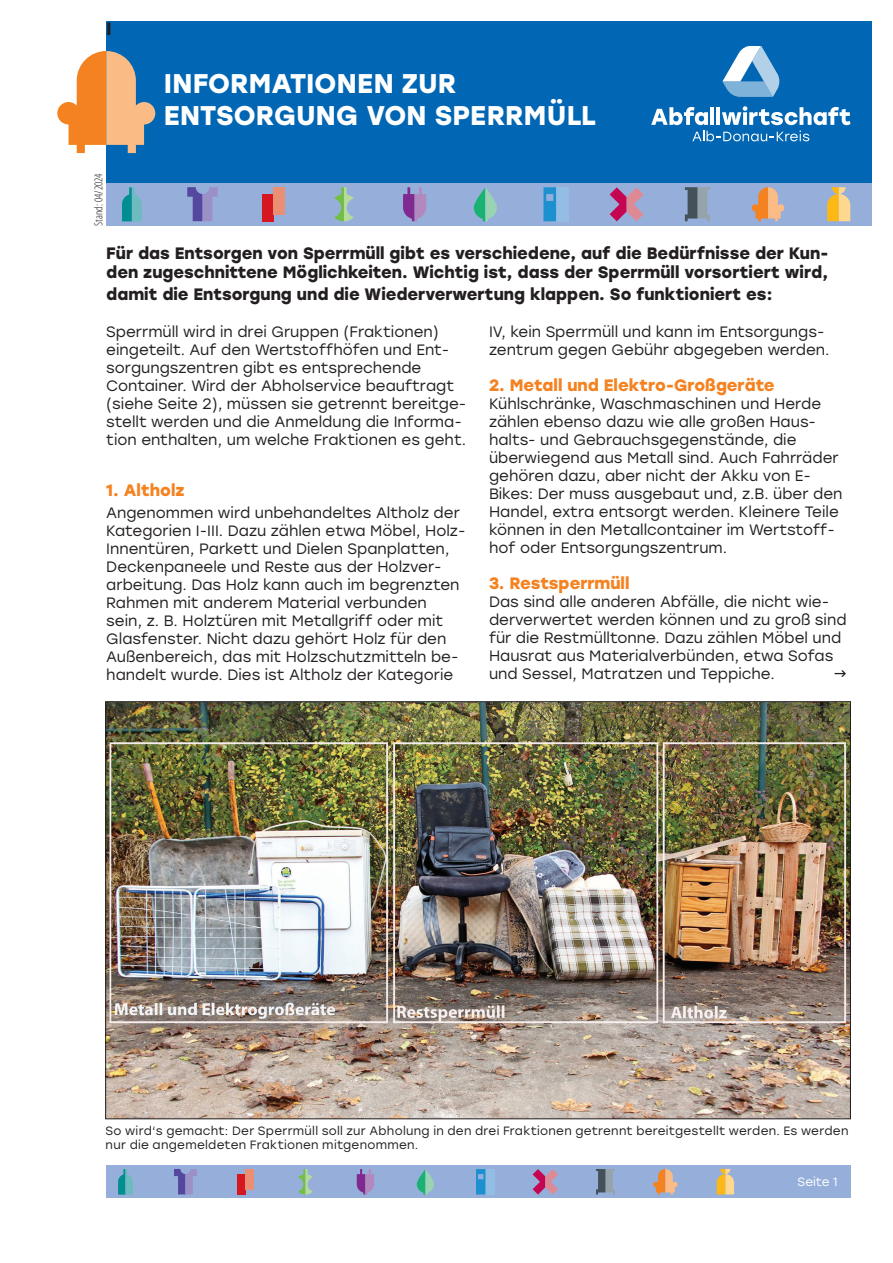
<style>
.page{position:relative;width:893px;height:1263px;background:#fff}
.page>*{position:absolute;margin:0;border:0;box-sizing:border-box;transform-origin:0 0}
.t1{font:700 27px/32.4px "Stolzl";letter-spacing:.005em;color:#fff}
.t2{font:700 18px "Stolzl";color:#231f20}
.t3{font:700 16.5px/19.8px "Stolzl";color:#231f20}
.t4{font:700 16.5px "Stolzl";color:#f58220}
.t5{font:15px/18px "Stolzl";color:#231f20}
.t6{font:12px/13.5px "Stolzl";letter-spacing:.02em;color:#231f20}
.t7{font:300 condensed 12px "Myriad Pro";color:#231f20}
.t8{font:12px "Stolzl";color:#fff}
</style>
<div class="page">
<div style="left:106px;top:21px;width:766px;height:162px;background:#0166b3"></div>
<div style="left:106px;top:183px;width:766px;height:43px;background:#96afda"></div>
<svg style="left:651px;top:106px;width:199px;height:35px"></svg>
<svg style="left:722px;top:46px;width:57px;height:51px"></svg>
<svg style="left:122px;top:187px;width:20px;height:34px"></svg>
<svg style="left:187px;top:187px;width:31px;height:34px"></svg>
<div style="left:262px;top:194px;width:11px;height:27px;background:#d7171f"></div>
<div style="left:273px;top:187px;width:12px;height:27px;background:#ea8f74"></div>
<svg style="left:334px;top:187px;width:20px;height:34px"></svg>
<svg style="left:403px;top:187px;width:23px;height:34px"></svg>
<svg style="left:474px;top:187px;width:23px;height:34px"></svg>
<div style="left:556px;top:187px;width:13px;height:34px;background:#93bde5"></div>
<svg style="left:543px;top:187px;width:13px;height:34px"></svg>
<svg style="left:610px;top:187px;width:34px;height:34px"></svg>
<svg style="left:685px;top:187px;width:25px;height:34px"></svg>
<svg style="left:752px;top:187px;width:32px;height:34px"></svg>
<svg style="left:827px;top:187px;width:23px;height:34px"></svg>
<svg style="left:57px;top:51px;width:98px;height:102px"></svg>
<div style="left:106px;top:1166px;width:744px;height:32px;background:#96afda"></div>
<svg style="left:118px;top:1169px;width:15px;height:25px"></svg>
<svg style="left:174px;top:1169px;width:23px;height:25px"></svg>
<div style="left:237px;top:1174px;width:8px;height:20px;background:#d7171f"></div>
<div style="left:245px;top:1169px;width:9px;height:20px;background:#ea8f74"></div>
<svg style="left:298px;top:1169px;width:15px;height:25px"></svg>
<svg style="left:357px;top:1169px;width:17px;height:25px"></svg>
<svg style="left:417px;top:1169px;width:17px;height:25px"></svg>
<div style="left:485px;top:1169px;width:10px;height:25px;background:#93bde5"></div>
<svg style="left:476px;top:1169px;width:9px;height:25px"></svg>
<svg style="left:533px;top:1169px;width:25px;height:25px"></svg>
<svg style="left:596px;top:1169px;width:19px;height:25px"></svg>
<svg style="left:653px;top:1169px;width:25px;height:25px"></svg>
<svg style="left:717px;top:1169px;width:17px;height:25px"></svg>
<img style="left:107px;top:703px;width:742px;height:414px">
<p class="t2" style="left:106px;top:16px;width:7px">I</p>
<p class="t7" style="left:92px;top:226px;width:54px;rotate:-90deg">Stand: 04/2024</p>
<h1 class="t1" style="left:164px;top:65px;width:434px">INFORMATIONEN ZUR<br>ENTSORGUNG VON SPERRMÜLL</h1>
<p class="t3" style="left:106px;top:242px;width:724px">Für das Entsorgen von Sperrmüll gibt es verschiedene, auf die Bedürfnisse der Kun&shy;den zugeschnittene Möglichkeiten. Wichtig ist, dass der Sperrmüll vorsortiert wird,</p>
<p class="t3" style="left:106px;top:283px;width:668px">damit die Entsorgung und die Wiederverwertung klappen. So funktioniert es:</p>
<p class="t5" style="left:106px;top:322px;width:362px">Sperrmüll wird in drei Gruppen (Fraktionen) eingeteilt. Auf den Wertstoffhöfen und Ent&shy;sorgungszentren gibt es entsprechende Container. Wird der Abholservice beauftragt (siehe Seite 2), müssen sie getrennt bereitge&shy;stellt werden und die Anmeldung die Informa&shy;tion enthalten, um welche Fraktionen es geht.</p>
<p class="t4" style="left:106px;top:478px;width:80px">1. Altholz</p>
<p class="t5" style="left:106px;top:503px;width:361px">Angenommen wird unbehandeltes Altholz der Kategorien I-III. Dazu zählen etwa Möbel, Holz-Innentüren, Parkett und Dielen Spanplatten, Deckenpaneele und Reste aus der Holzver&shy;arbeitung. Das Holz kann auch im begrenzten Rahmen mit anderem Material verbunden sein, z. B. Holztüren mit Metallgriff oder mit Glasfenster. Nicht dazu gehört Holz für den Außenbereich, das mit Holzschutzmitteln be&shy;handelt wurde. Dies ist Altholz der Kategorie</p>
<p class="t5" style="left:489px;top:322px;width:342px">IV, kein Sperrmüll und kann im Entsorgungs&shy;zentrum gegen Gebühr abgegeben werden.</p>
<p class="t4" style="left:489px;top:373px;width:287px">2. Metall und Elektro-Großgeräte</p>
<p class="t5" style="left:489px;top:394px;width:355px">Kühlschränke, Waschmaschinen und Herde zählen ebenso dazu wie alle großen Haus&shy;halts- und Gebrauchsgegenstände, die überwiegend aus Metall sind. Auch Fahrräder gehören dazu, aber nicht der Akku von E-Bikes: Der muss ausgebaut und, z.B. über den Handel, extra entsorgt werden. Kleinere Teile können in den Metallcontainer im Wertstoff&shy;hof oder Entsorgungszentrum.</p>
<p class="t4" style="left:489px;top:571px;width:142px">3. Restsperrmüll</p>
<p class="t5" style="left:489px;top:592px;width:359px">Das sind alle anderen Abfälle, die nicht wie&shy;derverwertet werden können und zu groß sind für die Restmülltonne. Dazu zählen Möbel und Hausrat aus Materialverbünden, etwa Sofas und Sessel, Matratzen und Teppiche.</p>
<p class="t5" style="left:833px;top:664px;width:15px">→</p>
<p class="t6" style="left:106px;top:1124px;width:744px">So wird‘s gemacht: Der Sperrmüll soll zur Abholung in den drei Fraktionen getrennt bereitgestellt werden. Es werden nur die angemeldeten Fraktionen mitgenommen.</p>
<p class="t8" style="left:798px;top:1174px;width:42px">Seite 1</p>
</div>
